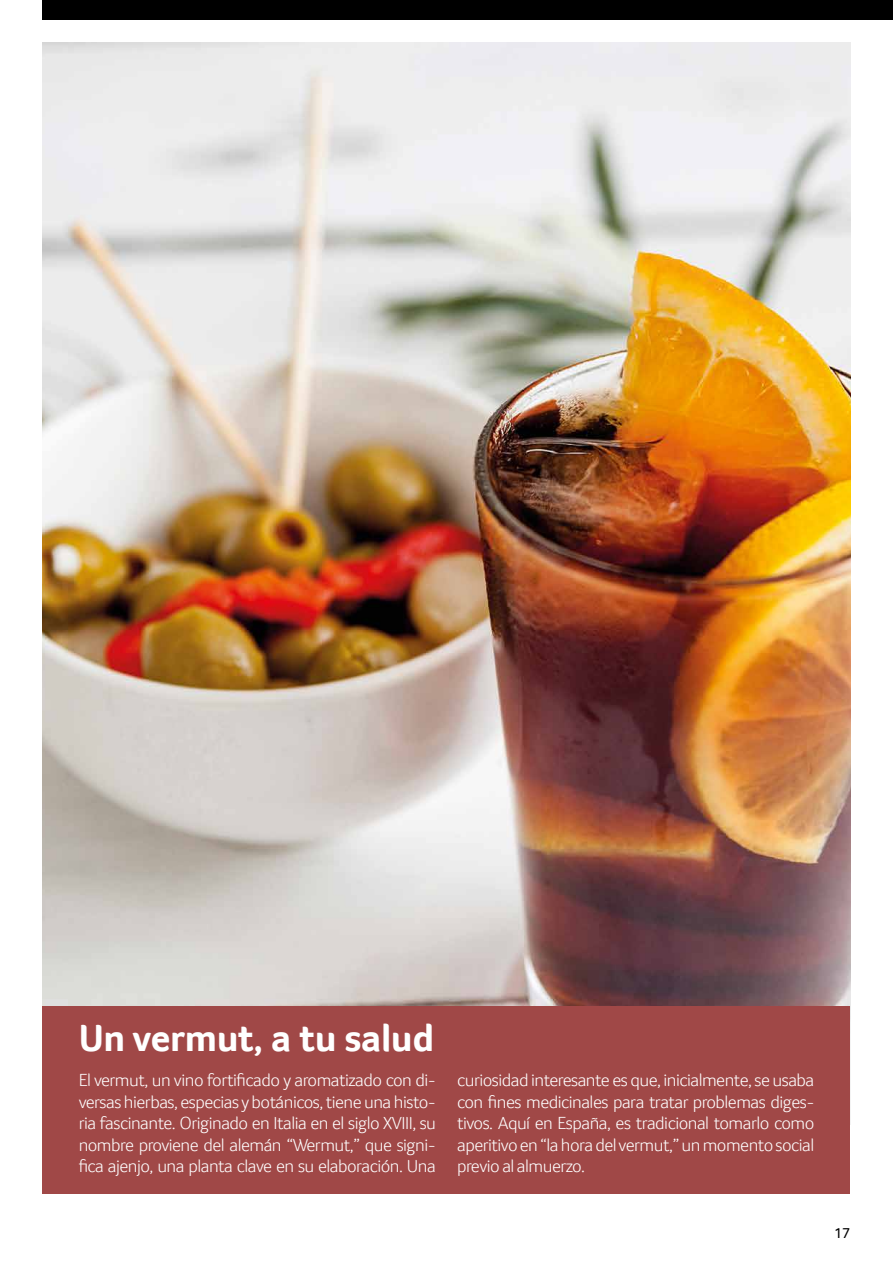
<style>
.page{position:relative;width:893px;height:1263px;background:#fff}
.page>*{position:absolute;margin:0;border:0;box-sizing:border-box;transform-origin:0 0}
.t1{font:700 39px "Transgourmet";letter-spacing:-.01em;color:#fff}
.t2{font:300 18px/21.6px "Transgourmet";letter-spacing:-.03em;color:#fff;text-align:justify}
.t3{font:15px "Transgourmet";color:#000}
</style>
<div class="page">
<div style="left:43px;top:0;width:850px;height:20px;background:#000"></div>
<img style="left:43px;top:43px;width:807px;height:963px">
<div style="left:43px;top:1006px;width:807px;height:188px;background:#a04847"></div>
<h1 class="t1" style="left:79px;top:1015px;width:357px">Un vermut, a tu salud</h1>
<p class="t2" style="left:79px;top:1069px;width:359px">El vermut, un vino fortificado y aromatizado con di&shy;versas hierbas, especias y botánicos, tiene una histo&shy;ria fascinante. Originado en Italia en el siglo XVIII, su nombre proviene del alemán “Wermut,” que signi&shy;fica ajenjo, una planta clave en su elaboración. Una</p>
<p class="t2" style="left:457px;top:1069px;width:359px">curiosidad interesante es que, inicialmente, se usaba con fines medicinales para tratar problemas diges&shy;tivos. Aquí en España, es tradicional tomarlo como aperitivo en “la hora del vermut,” un momento social previo al almuerzo.</p>
<p class="t3" style="left:834px;top:1224px;width:18px">17</p>
</div>
